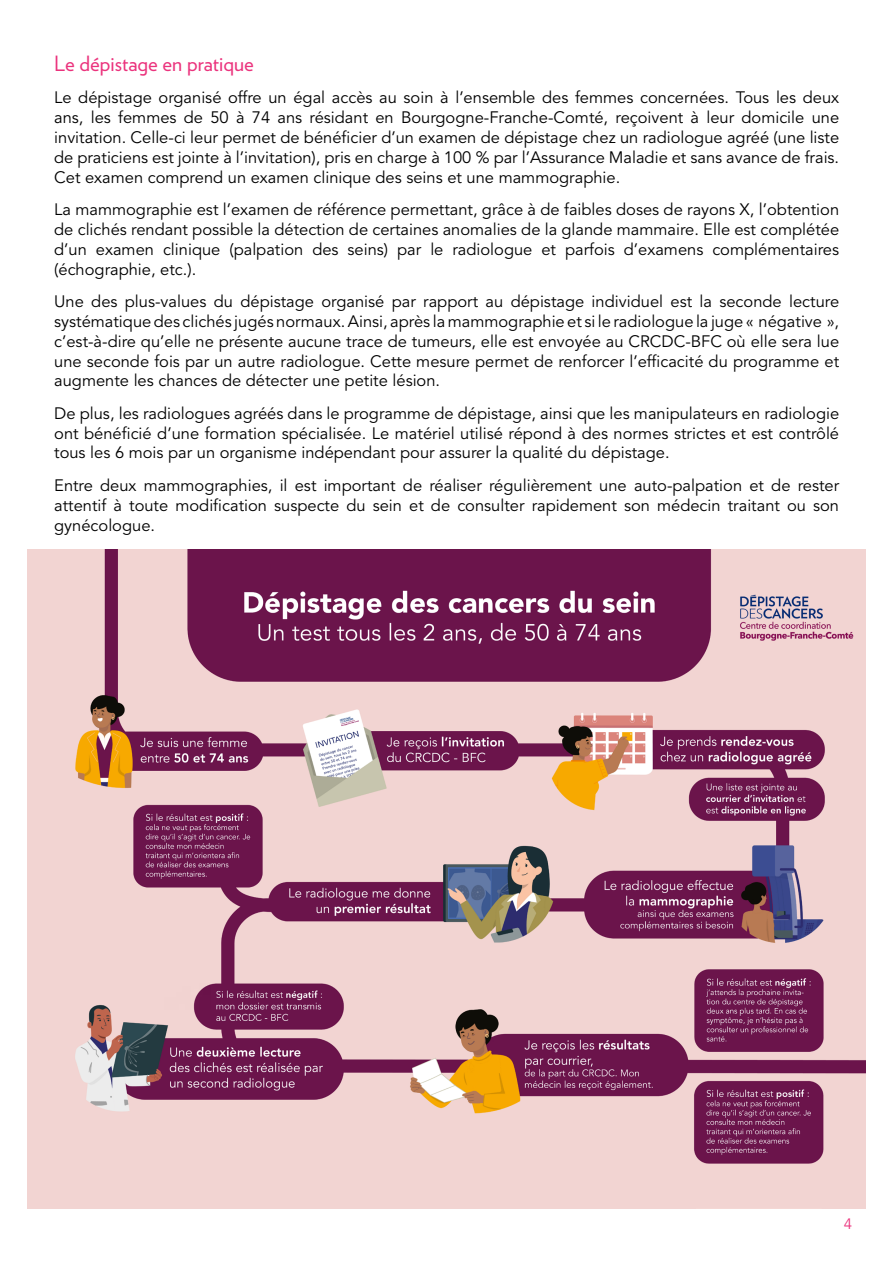
<style>
.page{position:relative;width:893px;height:1263px;background:#fff}
.page>*{position:absolute;margin:0;border:0;box-sizing:border-box;transform-origin:0 0}
.t1{font:21px "Verlag";color:#eb337d}
.t2{font:16.5px/19.8px "Avenir LT Std";color:#000;text-align:justify}
.t3{font:15px "Avenir LT Std";color:#eb337d}
</style>
<div class="page">
<img style="left:28px;top:550px;width:838px;height:659px">
<p class="t1" style="left:54px;top:48px;width:201px">Le dépistage en pratique</p>
<p class="t2" style="left:54px;top:88px;width:787px">Le dépistage organisé offre un égal accès au soin à l’ensemble des femmes concernées. Tous les deux ans, les femmes de 50 à 74 ans résidant en Bourgogne-Franche-Comté, reçoivent à leur domicile une invitation. Celle-ci leur permet de bénéficier d’un examen de dépistage chez un radiologue agréé (une liste de praticiens est jointe à l’invitation), pris en charge à 100 % par l’Assurance Maladie et sans avance de frais.<br>Cet examen comprend un examen clinique des seins et une mammographie.</p>
<p class="t2" style="left:54px;top:200px;width:786px">La mammographie est l’examen de référence permettant, grâce à de faibles doses de rayons X, l’obtention de clichés rendant possible la détection de certaines anomalies de la glande mammaire. Elle est complétée d’un examen clinique (palpation des seins) par le radiologue et parfois d’examens complémentaires (échographie, etc.).</p>
<p class="t2" style="left:54px;top:292px;width:786px">Une des plus-values du dépistage organisé par rapport au dépistage individuel est la seconde lecture systématique des clichés jugés normaux. Ainsi, après la mammographie et si le radiologue la juge « négative », c’est-à-dire qu’elle ne présente aucune trace de tumeurs, elle est envoyée au CRCDC-BFC où elle sera lue une seconde fois par un autre radiologue. Cette mesure permet de renforcer l’efficacité du programme et augmente les chances de détecter une petite lésion.</p>
<p class="t2" style="left:54px;top:404px;width:786px">De plus, les radiologues agréés dans le programme de dépistage, ainsi que les manipulateurs en radiologie ont bénéficié d’une formation spécialisée. Le matériel utilisé répond à des normes strictes et est contrôlé tous les 6 mois par un organisme indépendant pour assurer la qualité du dépistage.</p>
<p class="t2" style="left:54px;top:476px;width:786px">Entre deux mammographies, il est important de réaliser régulièrement une auto-palpation et de rester attentif à toute modification suspecte du sein et de consulter rapidement son médecin traitant ou son gynécologue.</p>
<p class="t3" style="left:844px;top:1215px;width:10px">4</p>
</div>
